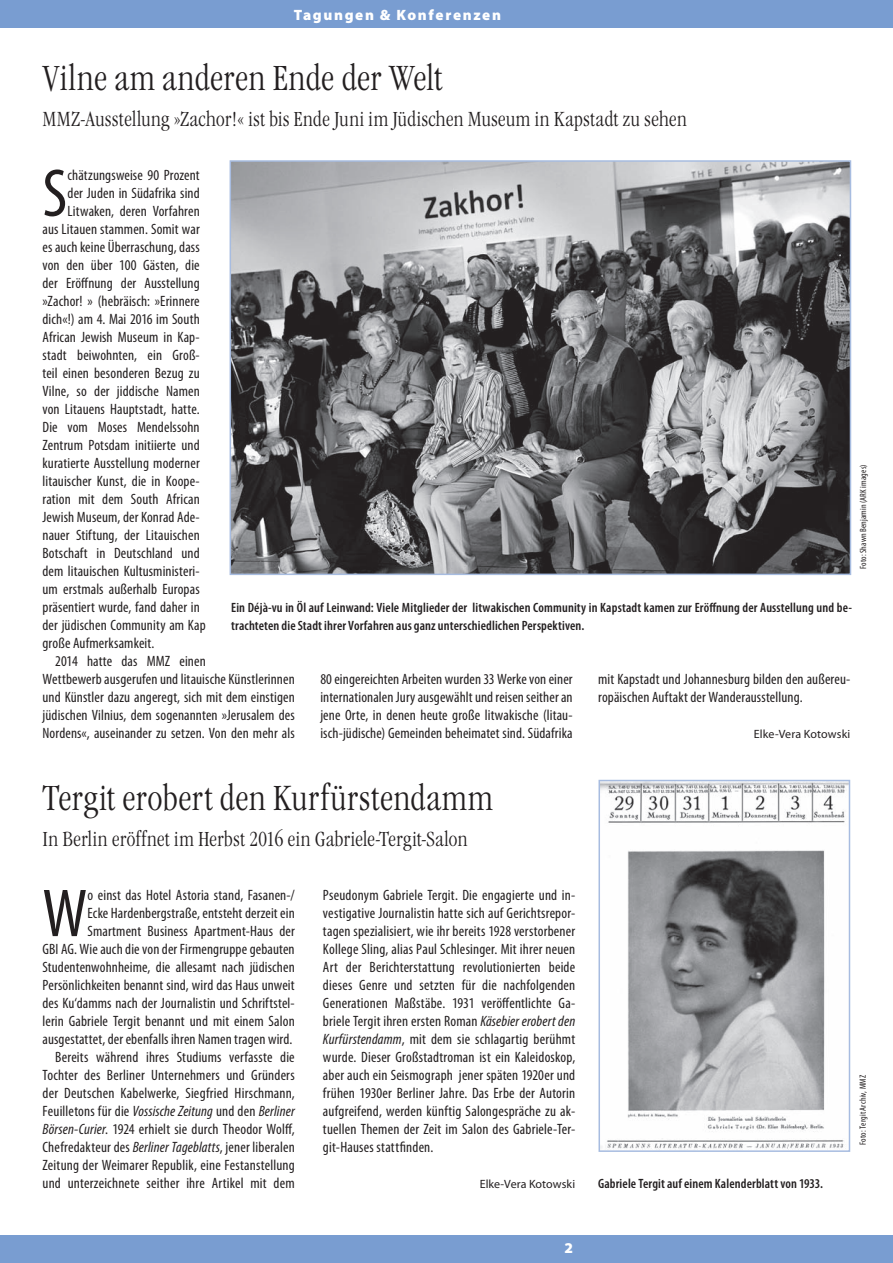
<style>
.page{position:relative;width:893px;height:1263px;background:#fff}
.page>*{position:absolute;margin:0;border:0;box-sizing:border-box;transform-origin:0 0}
.t1{font:condensed 68.4px "Myriad Pro";color:#231f20}
.t2{font:36px "MMZ Garamond";letter-spacing:-.005em;color:#231f20}
.t3{font:21px "MMZ Garamond";letter-spacing:-.005em;color:#231f20}
.t4{font:condensed 15px/18px "Myriad Pro";letter-spacing:.01em;color:#231f20;text-align:justify}
.t5{font:900 15px "Myriad Pro";letter-spacing:.105em;color:#fff}
.t6{font:600 condensed 13.5px/18px "Myriad Pro";letter-spacing:.01em;color:#231f20}
.t7{font:12px "Myriad Pro";letter-spacing:.005em;color:#231f20}
.t8{font:condensed 9px "Myriad Pro";letter-spacing:.02em;color:#231f20}
.s1{font-style:italic}
</style>
<div class="page">
<div style="left:0;top:1235px;width:893px;height:28px;background:#799dd1"></div>
<div style="left:0;top:0;width:893px;height:28px;background:#799dd1"></div>
<img style="left:233px;top:163px;width:615px;height:409px">
<div style="left:230px;top:160px;width:621px;height:415px;border:2px solid #a7bce0"></div>
<img style="left:601px;top:783px;width:246px;height:366px">
<div style="left:598px;top:780px;width:252px;height:372px;border:2px solid #a7bce0"></div>
<p class="t5" style="left:294px;top:6px;width:209px">Tagungen &amp; Konferenzen</p>
<h2 class="t2" style="left:43px;top:57px;width:402px">Vilne am anderen Ende der Welt</h2>
<h3 class="t3" style="left:43px;top:107px;width:646px">MMZ-Ausstellung »Zachor!« ist bis Ende Juni im Jüdischen Museum in Kapstadt zu sehen</h3>
<h1 class="t1" style="left:43px;top:152px;width:26px">S</h1>
<p class="t4" style="left:68px;top:166px;width:134px">chätzungsweise 90 Prozent</p>
<p class="t4" style="left:68px;top:184px;width:134px">der Juden in Südafrika sind</p>
<p class="t4" style="left:68px;top:202px;width:134px">Litwaken, deren Vorfahren</p>
<p class="t4" style="left:43px;top:220px;width:159px">aus Litauen stammen. Somit war</p>
<p class="t4" style="left:43px;top:238px;width:159px">es auch keine Überraschung, dass</p>
<p class="t4" style="left:43px;top:256px;width:159px">von den über 100 Gästen, die</p>
<p class="t4" style="left:43px;top:274px;width:159px">der Eröffnung der Ausstellung</p>
<p class="t4" style="left:43px;top:292px;width:159px">»Zachor! » (hebräisch: »Erinnere</p>
<p class="t4" style="left:43px;top:310px;width:159px">dich«!) am 4. Mai 2016 im South</p>
<p class="t4" style="left:43px;top:328px;width:159px">African Jewish Museum in Kap-</p>
<p class="t4" style="left:43px;top:346px;width:159px">stadt beiwohnten, ein Groß-</p>
<p class="t4" style="left:43px;top:364px;width:159px">teil einen besonderen Bezug zu</p>
<p class="t4" style="left:43px;top:382px;width:159px">Vilne, so der jiddische Namen</p>
<p class="t4" style="left:43px;top:400px;width:159px">von Litauens Hauptstadt, hatte.</p>
<p class="t4" style="left:43px;top:418px;width:159px">Die vom Moses Mendelssohn</p>
<p class="t4" style="left:43px;top:436px;width:159px">Zentrum Potsdam initiierte und</p>
<p class="t4" style="left:43px;top:454px;width:159px">kuratierte Ausstellung moderner</p>
<p class="t4" style="left:43px;top:472px;width:159px">litauischer Kunst, die in Koope-</p>
<p class="t4" style="left:43px;top:490px;width:159px">ration mit dem South African</p>
<p class="t4" style="left:43px;top:508px;width:159px">Jewish Museum, der Konrad Ade-</p>
<p class="t4" style="left:43px;top:526px;width:159px">nauer Stiftung, der Litauischen</p>
<p class="t4" style="left:43px;top:544px;width:159px">Botschaft in Deutschland und</p>
<p class="t4" style="left:43px;top:562px;width:159px">dem litauischen Kultusministeri-</p>
<p class="t4" style="left:43px;top:580px;width:159px">um erstmals außerhalb Europas</p>
<p class="t4" style="left:43px;top:598px;width:159px">präsentiert wurde, fand daher in</p>
<p class="t4" style="left:43px;top:616px;width:165px">der jüdischen Community am Kap</p>
<p class="t4" style="left:43px;top:634px;width:113px">große Aufmerksamkeit.</p>
<p class="t4" style="left:55px;top:652px;width:152px">2014 hatte das MMZ einen</p>
<p class="t4" style="left:43px;top:670px;width:254px">Wettbewerb ausgerufen und litauische Künstlerinnen</p>
<p class="t4" style="left:43px;top:688px;width:254px">und Künstler dazu angeregt, sich mit dem einstigen</p>
<p class="t4" style="left:43px;top:706px;width:254px">jüdischen Vilnius, dem sogenannten »Jerusalem des</p>
<p class="t4" style="left:43px;top:724px;width:254px">Nordens«, auseinander zu setzen. Von den mehr als</p>
<p class="t6" style="left:231px;top:599px;width:622px">Ein Déjà-vu in Öl auf Leinwand: Viele Mitglieder der litwakischen Community in Kapstadt kamen zur Eröffnung der Ausstellung und be&shy;trachteten die Stadt ihrer Vorfahren aus ganz unterschiedlichen Perspektiven.</p>
<p class="t4" style="left:320px;top:670px;width:254px">80 eingereichten Arbeiten wurden 33 Werke von einer internationalen Jury ausgewählt und reisen seither an jene Orte, in denen heute große litwakische (litau&shy;isch-jüdische) Gemeinden beheimatet sind. Südafrika</p>
<p class="t4" style="left:598px;top:670px;width:254px">mit Kapstadt und Johannesburg bilden den außereu&shy;ropäischen Auftakt der Wanderausstellung.</p>
<p class="t7" style="left:754px;top:727px;width:98px">Elke-Vera Kotowski</p>
<p class="t8" style="left:858px;top:569px;width:106px;rotate:-90deg">Foto: Shawn Benjamin (ARK images)</p>
<h2 class="t2" style="left:43px;top:777px;width:452px">Tergit erobert den Kurfürstendamm</h2>
<h3 class="t3" style="left:43px;top:827px;width:427px">In Berlin eröffnet im Herbst 2016 ein Gabriele-Tergit-Salon</h3>
<p class="t4" style="left:323px;top:886px;width:254px">Pseudonym Gabriele Tergit. Die engagierte und in&shy;vestigative Journalistin hatte sich auf Gerichtsrepor&shy;tagen spezialisiert, wie ihr bereits 1928 verstorbener Kollege Sling, alias Paul Schlesinger. Mit ihrer neuen Art der Berichterstattung revolutionierten beide dieses Genre und setzten für die nachfolgenden Generationen Maßstäbe. 1931 veröffentlichte Ga&shy;briele Tergit ihren ersten Roman <span class="s1">Käsebier erobert den Kurfürstendamm</span>, mit dem sie schlagartig berühmt wurde. Dieser Großstadtroman ist ein Kaleidoskop, aber auch ein Seismograph jener späten 1920er und frühen 1930er Berliner Jahre. Das Erbe der Autorin aufgreifend, werden künftig Salongespräche zu ak&shy;tuellen Themen der Zeit im Salon des Gabriele-Ter&shy;git-Hauses stattfinden.</p>
<p class="t7" style="left:480px;top:1177px;width:97px">Elke-Vera Kotowski</p>
<p class="t4" style="left:43px;top:886px;width:254px;text-align:right">o einst das Hotel Astoria stand, Fasanen-/<br>Ecke Hardenbergstraße, entsteht derzeit ein Smartment Business Apartment-Haus der<br>GBI AG. Wie auch die von der Firmengruppe gebauten Studentenwohnheime, die allesamt nach jüdischen Persönlichkeiten benannt sind, wird das Haus unweit des Ku‘damms nach der Journalistin und Schriftstel&shy;lerin Gabriele Tergit benannt und mit einem Salon ausgestattet, der ebenfalls ihren Namen tragen wird.<br>Bereits während ihres Studiums verfasste die Tochter des Berliner Unternehmers und Gründers der Deutschen Kabelwerke, Siegfried Hirschmann, Feuilletons für die <span class="s1">Vossische Zeitung</span> und den <span class="s1">Berliner Börsen-Curier</span>. 1924 erhielt sie durch Theodor Wolff, Chefredakteur des <span class="s1">Berliner Tageblatts</span>, jener liberalen Zeitung der Weimarer Republik, eine Festanstellung und unterzeichnete seither ihre Artikel mit dem</p>
<h1 class="t1" style="left:43px;top:872px;width:46px">W</h1>
<p class="t5" style="left:564px;top:1239px;width:10px">2</p>
<p class="t6" style="left:598px;top:1175px;width:226px">Gabriele Tergit auf einem Kalenderblatt von 1933.</p>
<p class="t8" style="left:857px;top:1145px;width:71px;rotate:-90deg">Foto: Tergit Archiv, MMZ</p>
</div>
